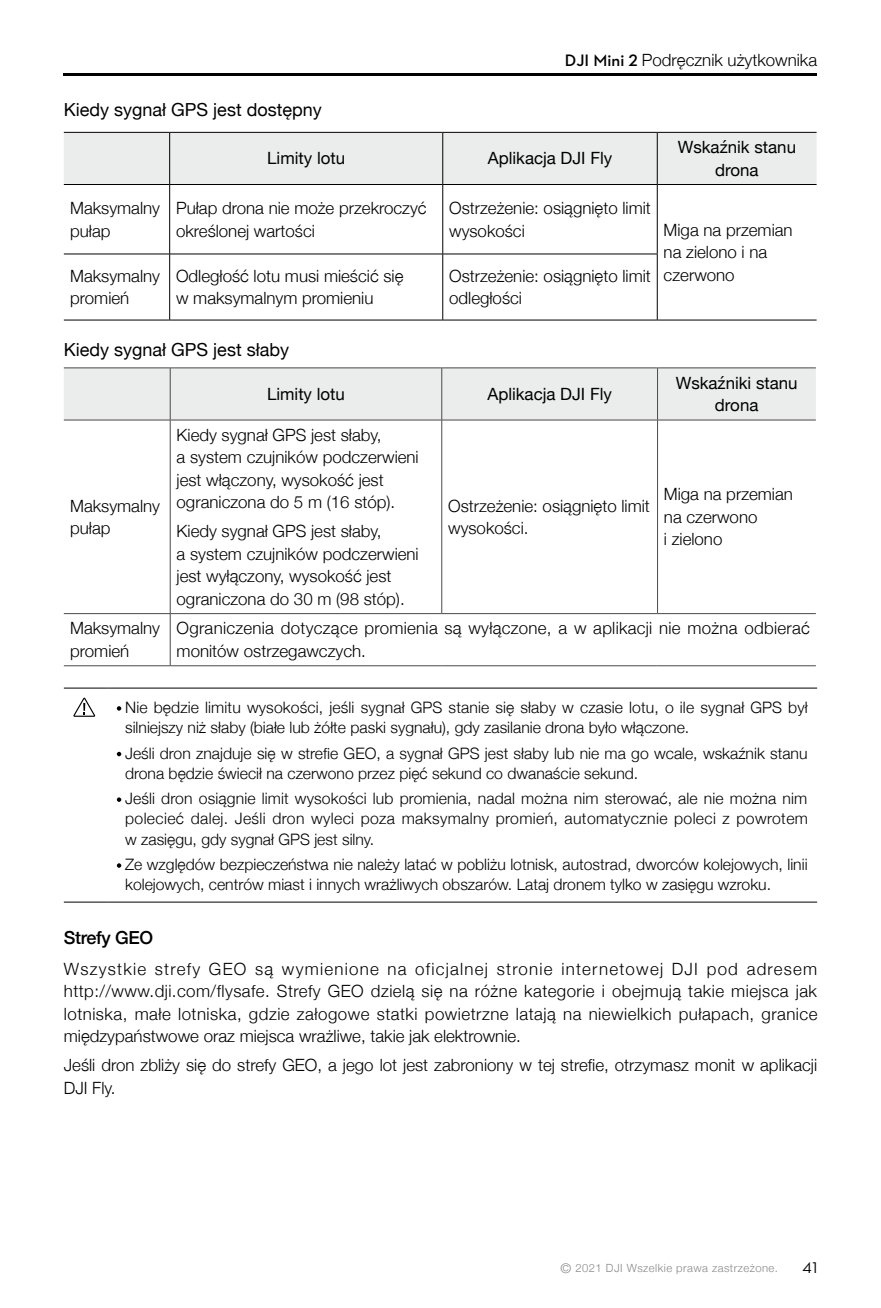
<style>
.page{position:relative;width:881px;height:1308px;background:#fff}
.page>*{position:absolute;margin:0;border:0;box-sizing:border-box;transform-origin:0 0}
.t1{font:18px "Helvetica Neue";color:#000}
.t2{font:500 18px "Helvetica Neue";letter-spacing:-.02em;color:#000}
.t3{font:300 16.88px/22.5px "Helvetica Neue";color:#000}
.t4{font:16.88px/22.5px "Helvetica Neue";color:#000;text-align:center}
.t5{font:300 15.75px/20.2px "Helvetica Neue";color:#000}
.t6{font:15.75px "Dji";color:#000}
.t7{font:300 11.25px "Helvetica Neue";letter-spacing:.04em;color:#898989}
.s1{font-family:"Dji";font-weight:600}
.s2{font-size:13.5px}
</style>
<div class="page">
<hr style="left:64px;top:74px;width:752px;height:2px;background:#000">
<div style="left:64px;top:133px;width:752px;height:51px;background:#ebecec"></div>
<hr style="left:657px;top:320px;width:159px;height:1px;background:#000">
<hr style="left:64px;top:132px;width:106px;height:1px;background:#000">
<hr style="left:170px;top:132px;width:272px;height:1px;background:#000">
<hr style="left:169px;top:133px;width:1px;height:51px;background:#000">
<hr style="left:442px;top:132px;width:215px;height:1px;background:#000">
<hr style="left:442px;top:133px;width:1px;height:51px;background:#000">
<hr style="left:657px;top:132px;width:159px;height:1px;background:#000">
<hr style="left:656px;top:133px;width:1px;height:51px;background:#000">
<hr style="left:64px;top:184px;width:106px;height:1px;background:#000">
<hr style="left:170px;top:184px;width:272px;height:1px;background:#000">
<hr style="left:169px;top:185px;width:1px;height:69px;background:#000">
<hr style="left:442px;top:184px;width:215px;height:1px;background:#000">
<hr style="left:442px;top:185px;width:1px;height:69px;background:#000">
<hr style="left:657px;top:184px;width:159px;height:1px;background:#000">
<hr style="left:656px;top:185px;width:1px;height:69px;background:#000">
<hr style="left:64px;top:253px;width:106px;height:1px;background:#000">
<hr style="left:170px;top:253px;width:272px;height:1px;background:#000">
<hr style="left:169px;top:254px;width:1px;height:66px;background:#000">
<hr style="left:442px;top:253px;width:215px;height:1px;background:#000">
<hr style="left:442px;top:254px;width:1px;height:66px;background:#000">
<hr style="left:656px;top:254px;width:1px;height:66px;background:#000">
<hr style="left:64px;top:320px;width:106px;height:1px;background:#000">
<hr style="left:170px;top:320px;width:272px;height:1px;background:#000">
<hr style="left:442px;top:320px;width:215px;height:1px;background:#000">
<div style="left:64px;top:368px;width:751px;height:51px;background:#ebecec"></div>
<hr style="left:64px;top:367px;width:106px;height:1px;background:#4c4948">
<hr style="left:170px;top:367px;width:271px;height:1px;background:#4c4948">
<hr style="left:170px;top:368px;width:1px;height:52px;background:#4c4948">
<hr style="left:441px;top:367px;width:216px;height:1px;background:#4c4948">
<hr style="left:441px;top:368px;width:1px;height:52px;background:#4c4948">
<hr style="left:657px;top:367px;width:158px;height:1px;background:#4c4948">
<hr style="left:657px;top:368px;width:1px;height:52px;background:#4c4948">
<hr style="left:64px;top:419px;width:106px;height:1px;background:#4c4948">
<hr style="left:170px;top:419px;width:271px;height:1px;background:#4c4948">
<hr style="left:170px;top:420px;width:1px;height:193px;background:#4c4948">
<hr style="left:441px;top:419px;width:216px;height:1px;background:#4c4948">
<hr style="left:441px;top:420px;width:1px;height:193px;background:#4c4948">
<hr style="left:657px;top:419px;width:158px;height:1px;background:#4c4948">
<hr style="left:657px;top:420px;width:1px;height:193px;background:#4c4948">
<hr style="left:64px;top:613px;width:106px;height:1px;background:#4c4948">
<hr style="left:170px;top:613px;width:271px;height:1px;background:#4c4948">
<hr style="left:170px;top:614px;width:1px;height:51px;background:#4c4948">
<hr style="left:441px;top:613px;width:216px;height:1px;background:#4c4948">
<hr style="left:657px;top:613px;width:158px;height:1px;background:#4c4948">
<hr style="left:64px;top:665px;width:106px;height:1px;background:#4c4948">
<hr style="left:170px;top:665px;width:271px;height:1px;background:#4c4948">
<hr style="left:441px;top:665px;width:216px;height:1px;background:#4c4948">
<hr style="left:657px;top:665px;width:158px;height:1px;background:#4c4948">
<hr style="left:64px;top:687px;width:43px;height:1px;background:#000">
<hr style="left:107px;top:687px;width:709px;height:1px;background:#000">
<hr style="left:64px;top:901px;width:43px;height:1px;background:#000">
<hr style="left:107px;top:901px;width:709px;height:1px;background:#000">
<svg style="left:73px;top:697px;width:22px;height:20px"></svg>
<svg style="left:117px;top:706px;width:4px;height:4px"></svg>
<svg style="left:117px;top:752px;width:4px;height:4px"></svg>
<svg style="left:117px;top:797px;width:4px;height:5px"></svg>
<svg style="left:117px;top:863px;width:4px;height:4px"></svg>
<p class="t1" style="left:64px;top:96px;width:259px">Kiedy sygnał GPS jest dostępny</p>
<p class="t3" style="left:564px;top:48px;width:254px"><span class="s1">DJI Mini 2</span> Podręcznik użytkownika</p>
<p class="t4" style="left:267px;top:148px;width:79px">Limity lotu</p>
<p class="t4" style="left:487px;top:148px;width:126px">Aplikacja DJI Fly</p>
<p class="t3" style="left:70px;top:195px;width:91px">Maksymalny pułap</p>
<p class="t3" style="left:176px;top:195px;width:252px">Pułap drona nie może przekroczyć określonej wartości</p>
<p class="t3" style="left:449px;top:195px;width:203px">Ostrzeżenie: osiągnięto limit wysokości</p>
<p class="t4" style="left:677px;top:137px;width:120px">Wskaźnik stanu drona</p>
<p class="t3" style="left:663px;top:217px;width:130px">Miga na przemian na zielono i na</p>
<p class="t3" style="left:176px;top:263px;width:229px">Odległość lotu musi mieścić się w maksymalnym promieniu</p>
<p class="t3" style="left:449px;top:263px;width:203px">Ostrzeżenie: osiągnięto limit odległości</p>
<p class="t1" style="left:64px;top:336px;width:227px">Kiedy sygnał GPS jest słaby</p>
<p class="t4" style="left:267px;top:384px;width:79px">Limity lotu</p>
<p class="t4" style="left:487px;top:384px;width:126px">Aplikacja DJI Fly</p>
<p class="t3" style="left:70px;top:263px;width:91px">Maksymalny</p>
<p class="t3" style="left:663px;top:262px;width:72px">czerwono</p>
<p class="t3" style="left:70px;top:286px;width:61px">promień</p>
<p class="t4" style="left:675px;top:372px;width:123px">Wskaźniki stanu drona</p>
<p class="t3" style="left:70px;top:493px;width:91px">Maksymalny pułap</p>
<p class="t3" style="left:176px;top:422px;width:243px">Kiedy sygnał GPS jest słaby,<br>a system czujników podczerwieni jest włączony, wysokość jest ograniczona do 5 m (16 stóp).</p>
<p class="t3" style="left:176px;top:519px;width:243px">Kiedy sygnał GPS jest słaby,<br>a system czujników podczerwieni jest wyłączony, wysokość jest ograniczona do 30 m (98 stóp).</p>
<p class="t3" style="left:448px;top:493px;width:203px">Ostrzeżenie: osiągnięto limit wysokości.</p>
<p class="t3" style="left:663px;top:482px;width:130px">Miga na przemian na czerwono<br>i zielono</p>
<p class="t3" style="left:70px;top:616px;width:91px">Maksymalny promień</p>
<p class="t3" style="left:176px;top:616px;width:634px">Ograniczenia dotyczące promienia są wyłączone, a w aplikacji nie można odbierać monitów ostrzegawczych.</p>
<p class="t5" style="left:125px;top:696px;width:684px">Nie będzie limitu wysokości, jeśli sygnał GPS stanie się słaby w czasie lotu, o ile sygnał GPS był silniejszy niż słaby (białe lub żółte paski sygnału), gdy zasilanie drona było włączone.</p>
<p class="t5" style="left:125px;top:741px;width:683px">Jeśli dron znajduje się w strefie GEO, a sygnał GPS jest słaby lub nie ma go wcale, wskaźnik stanu drona będzie świecił na czerwono przez pięć sekund co dwanaście sekund.</p>
<p class="t5" style="left:125px;top:787px;width:684px;text-align:justify">Jeśli dron osiągnie limit wysokości lub promienia, nadal można nim sterować, ale nie można nim polecieć dalej. Jeśli dron wyleci poza maksymalny promień, automatycznie poleci z powrotem w zasięgu, gdy sygnał GPS jest silny.</p>
<p class="t5" style="left:125px;top:853px;width:683px">Ze względów bezpieczeństwa nie należy latać w pobliżu lotnisk, autostrad, dworców kolejowych, linii kolejowych, centrów miast i innych wrażliwych obszarów. Lataj dronem tylko w zasięgu wzroku.</p>
<p class="t2" style="left:64px;top:923px;width:91px">Strefy GEO</p>
<p class="t3" style="left:64px;top:956px;width:755px;text-align:justify">Wszystkie strefy GEO są wymienione na oficjalnej stronie internetowej DJI pod adresem http://www.dji.com/flysafe. Strefy GEO dzielą się na różne kategorie i obejmują takie miejsca jak lotniska, małe lotniska, gdzie załogowe statki powietrzne latają na niewielkich pułapach, granice międzypaństwowe oraz miejsca wrażliwe, takie jak elektrownie.</p>
<p class="t3" style="left:64px;top:1052px;width:754px">Jeśli dron zbliży się do strefy GEO, a jego lot jest zabroniony w tej strefie, otrzymasz monit w aplikacji<br>DJI Fly.</p>
<p class="t7" style="left:560px;top:1259px;width:219px"><span class="s2">©</span> 2021 DJI Wszelkie prawa zastrzeżone.</p>
<p class="t6" style="left:802px;top:1259px;width:16px">41</p>
</div>
